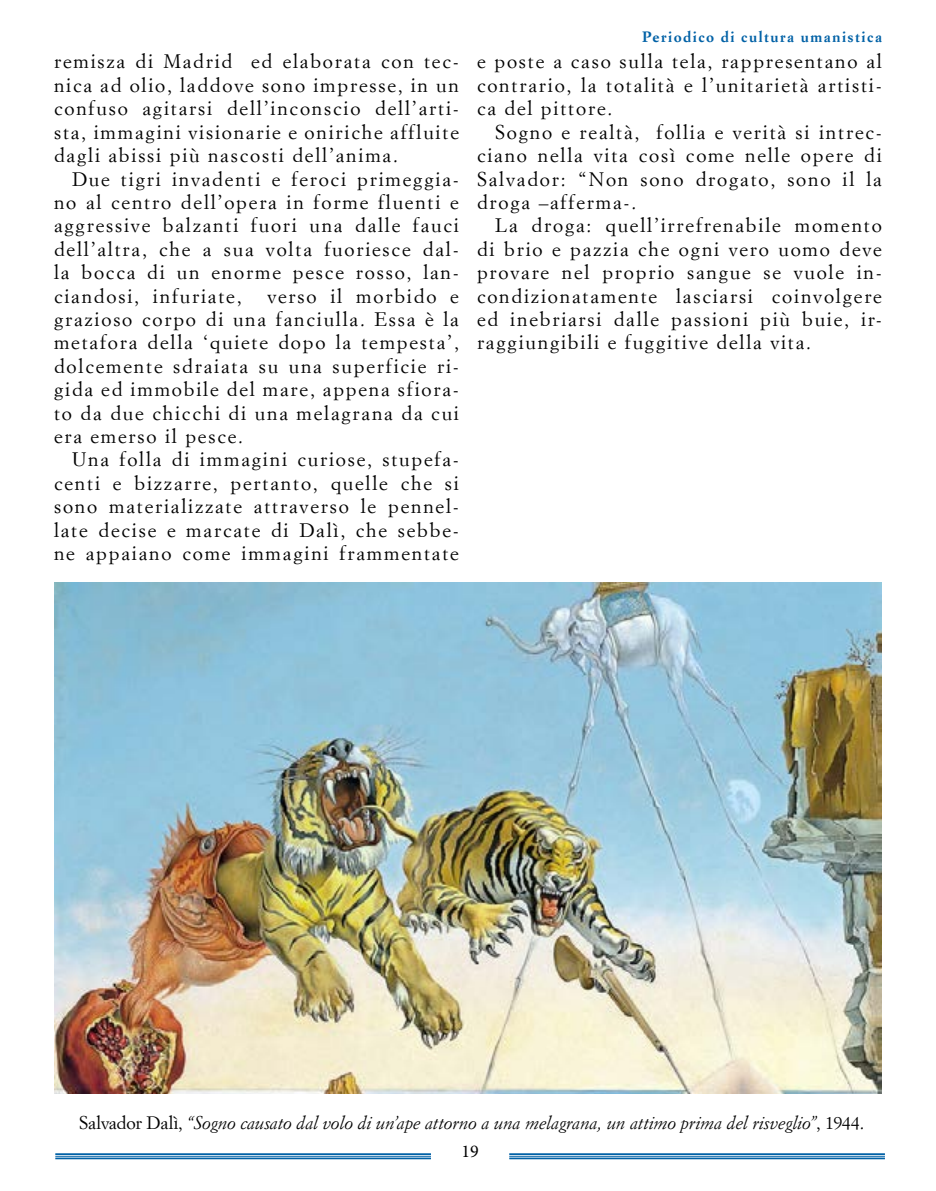
<style>
.page{position:relative;width:936px;height:1191px;background:#fff}
.page>*{position:absolute;margin:0;border:0;box-sizing:border-box;transform-origin:0 0}
.t1{font:19.5px/23.4px "Simoncini Garamond";letter-spacing:.09em;color:#000;text-align:justify}
.t2{font:italic 18px "Simoncini Garamond";letter-spacing:-.01em;color:#000}
.t3{font:18px "Minion Pro";color:#000}
.t4{font:700 15px "Simoncini Garamond";letter-spacing:.1em;color:#0061a6}
.s1{font-style:normal}
</style>
<div class="page">
<hr style="left:55px;top:1153px;width:376px;height:2px;background:#0061a6">
<hr style="left:55px;top:1155px;width:376px;height:1px;background:#0061a6">
<hr style="left:55px;top:1157px;width:376px;height:2px;background:#0061a6">
<hr style="left:509px;top:1153px;width:375px;height:2px;background:#0061a6">
<hr style="left:509px;top:1155px;width:375px;height:1px;background:#0061a6">
<hr style="left:509px;top:1157px;width:375px;height:2px;background:#0061a6">
<img style="left:54px;top:583px;width:827px;height:510px">
<p class="t1" style="left:54px;top:50px;width:406px">remisza di Madrid ed elaborata con tec&shy;nica ad olio, laddove sono impresse, in un confuso agitarsi dell’inconscio dell’arti&shy;sta, immagini visionarie e oniriche affluite dagli abissi più nascosti dell’anima.</p>
<p class="t1" style="left:54px;top:167px;width:406px;text-indent:18px">Due tigri invadenti e feroci primeggia&shy;no al centro dell’opera in forme fluenti e aggressive balzanti fuori una dalle fauci dell’altra, che a sua volta fuoriesce dal&shy;la bocca di un enorme pesce rosso, lan&shy;ciandosi, infuriate,</p>
<p class="t1" style="left:54px;top:284px;width:406px;text-indent:213px">verso il morbido e grazioso corpo di una fanciulla. Essa è la metafora della ‘quiete dopo la tempesta’, dolcemente sdraiata su una superficie ri&shy;gida ed immobile del mare, appena sfiora&shy;to da due chicchi di una melagrana da cui era emerso il pesce.</p>
<p class="t1" style="left:54px;top:447px;width:406px;text-indent:18px">Una folla di immagini curiose, stupefa&shy;centi e bizzarre, pertanto, quelle che si sono materializzate attraverso le pennel&shy;late decise e marcate di Dalì, che sebbe&shy;ne appaiano come immagini frammentate</p>
<p class="t4" style="left:642px;top:27px;width:241px">Periodico di cultura umanistica</p>
<p class="t1" style="left:477px;top:50px;width:406px">e poste a caso sulla tela, rappresentano al contrario, la totalità e l’unitarietà artisti&shy;ca del pittore.</p>
<p class="t1" style="left:477px;top:120px;width:406px;text-indent:18px">Sogno e realtà, follia e verità si intrec&shy;ciano nella vita così come nelle opere di Salvador: “Non sono drogato, sono il la droga –afferma-.</p>
<p class="t1" style="left:477px;top:213px;width:406px;text-indent:18px">La droga: quell’irrefrenabile momento di brio e pazzia che ogni vero uomo deve provare nel proprio sangue se vuole in&shy;condizionatamente lasciarsi coinvolgere ed inebriarsi dalle passioni più buie, ir&shy;raggiungibili e fuggitive della vita.</p>
<p class="t2" style="left:79px;top:1112px;width:786px"><span class="s1">Salvador Dalì,</span> “Sogno causato dal volo di un’ape attorno a una melagrana, un attimo prima del risveglio”<span class="s1">, 1944.</span></p>
<p class="t3" style="left:461px;top:1139px;width:19px">19</p>
</div>
